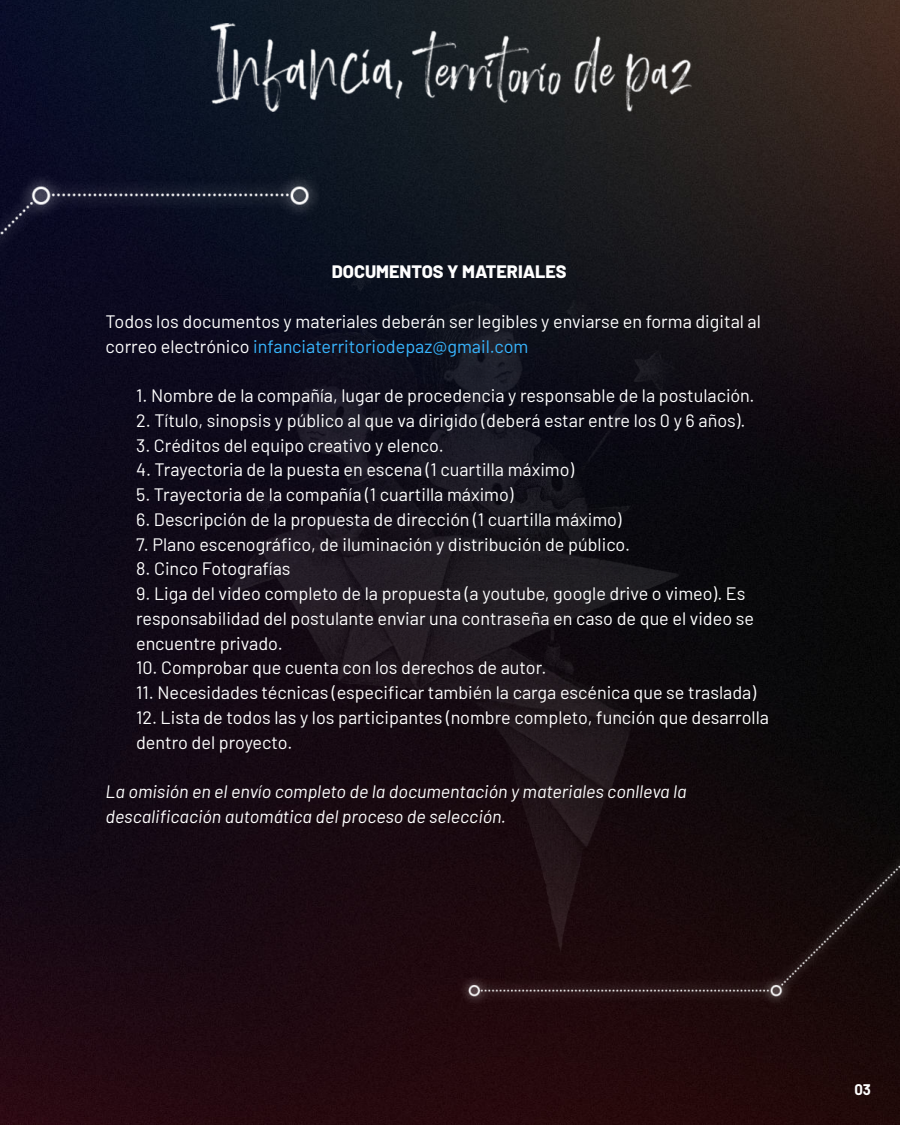
<style>
.page{position:relative;width:900px;height:1125px;background:#fff}
.page>*{position:absolute;margin:0;border:0;box-sizing:border-box;transform-origin:0 0}
.t1{font:18px/24.8px "Barlow";color:#fff}
.t2{font:italic 18px/24.8px "Barlow";color:#fff}
.t3{font:800 18px "Barlow";color:#fff}
.t4{font:700 15px "Barlow";color:#fff}
.s1{color:#38b6ff}
</style>
<div class="page">
<img style="left:0;top:0;width:900px;height:1125px">
<img style="left:176px;top:181px;width:548px;height:805px">
<img style="left:211px;top:24px;width:481px;height:87px">
<img style="left:0;top:174px;width:322px;height:187px">
<img style="left:459px;top:772px;width:441px;height:233px">
<p class="t3" style="left:332px;top:265px;width:236px">DOCUMENTOS Y MATERIALES</p>
<p class="t1" style="left:106px;top:310px;width:657px">Todos los documentos y materiales deberán ser legibles y enviarse en forma digital al correo electrónico <span class="s1">infanciaterritoriodepaz@gmail.com</span></p>
<p class="t1" style="left:136px;top:384px;width:620px">1. Nombre de la compañía, lugar de procedencia y responsable de la postulación.</p>
<p class="t1" style="left:136px;top:409px;width:611px">2. Título, sinopsis y público al que va dirigido (deberá estar entre los 0 y 6 años).</p>
<p class="t1" style="left:136px;top:434px;width:309px">3. Créditos del equipo creativo y elenco.</p>
<p class="t1" style="left:136px;top:459px;width:440px">4. Trayectoria de la puesta en escena (1 cuartilla máximo)</p>
<p class="t1" style="left:136px;top:483px;width:379px">5. Trayectoria de la compañía (1 cuartilla máximo)</p>
<p class="t1" style="left:136px;top:508px;width:487px">6. Descripción de la propuesta de dirección (1 cuartilla máximo)</p>
<p class="t1" style="left:136px;top:530px;width:496px">7. Plano escenográfico, de iluminación y distribución de público.</p>
<p class="t1" style="left:136px;top:558px;width:156px">8. Cinco Fotografías</p>
<p class="t1" style="left:136px;top:582px;width:619px">9. Liga del video completo de la propuesta (a youtube, google drive o vimeo). Es responsabilidad del postulante enviar una contraseña en caso de que el video se encuentre privado.</p>
<p class="t1" style="left:136px;top:657px;width:412px">10. Comprobar que cuenta con los derechos de autor.</p>
<p class="t1" style="left:136px;top:679px;width:621px">11. Necesidades técnicas (especificar también la carga escénica que se traslada)</p>
<p class="t1" style="left:136px;top:706px;width:634px">12. Lista de todos las y los participantes (nombre completo, función que desarrolla dentro del proyecto.</p>
<p class="t2" style="left:106px;top:781px;width:583px">La omisión en el envío completo de la documentación y materiales conlleva la descalificación automática del proceso de selección.</p>
<p class="t4" style="left:854px;top:1081px;width:18px">03</p>
</div>
